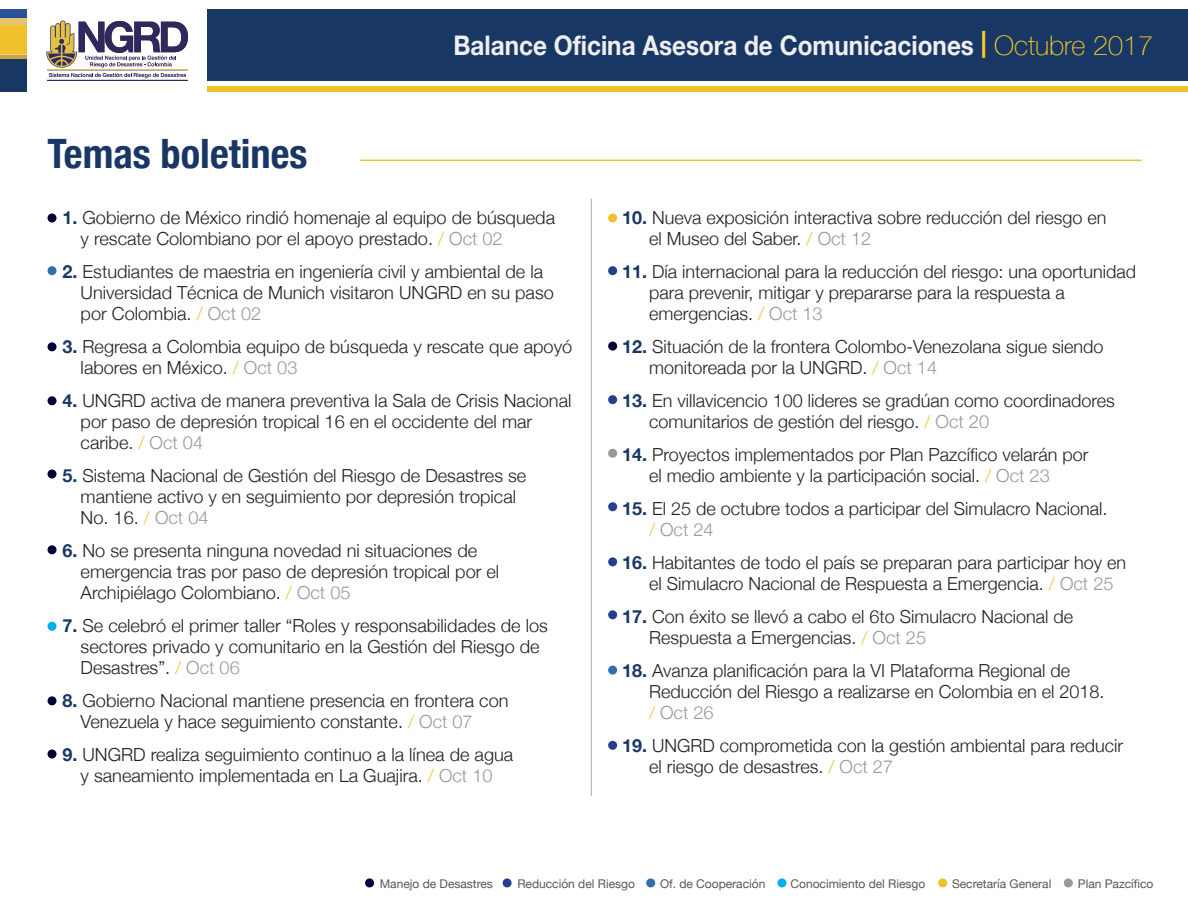
<style>
.page{position:relative;width:1188px;height:918px;background:#fff}
.page>*{position:absolute;margin:0;border:0;box-sizing:border-box;transform-origin:0 0}
.t1{font:700 condensed 40.5px "Helvetica Neue";color:#193765}
.t2{font:700 27px "Helvetica Neue";color:#efefef;scale:.9 1}
.t3{font:300 18px/21px "Helvetica Neue";color:#231f20}
.t4{font:12px "Helvetica Neue";letter-spacing:-.005em;color:#57575a}
.s1{color:#fdce22}
.s2{font-weight:100;color:#fdce22}
.s3{font-weight:700;color:#193765}
.s4{color:#f1c12d}
.s5{color:#959a9a}
</style>
<div class="page">
<hr style="left:360px;top:160px;width:782px;height:1px;background:#f1c12d">
<hr style="left:591px;top:199px;width:1px;height:597px;background:#a8a9ad">
<svg style="left:47px;top:213px;width:10px;height:10px"></svg>
<div style="left:47px;top:342px;width:10px;height:9px;background:#030038;border-radius:50%"></div>
<div style="left:47px;top:396px;width:10px;height:9px;background:#030038;border-radius:50%"></div>
<svg style="left:47px;top:469px;width:10px;height:10px"></svg>
<div style="left:47px;top:545px;width:10px;height:9px;background:#030038;border-radius:50%"></div>
<div style="left:47px;top:622px;width:10px;height:9px;background:#00aeef;border-radius:50%"></div>
<svg style="left:47px;top:696px;width:10px;height:10px"></svg>
<svg style="left:47px;top:749px;width:10px;height:10px"></svg>
<div style="left:47px;top:266px;width:10px;height:9px;background:#306eb0;border-radius:50%"></div>
<div style="left:608px;top:214px;width:9px;height:9px;background:#f1c12d;border-radius:50%"></div>
<div style="left:608px;top:266px;width:9px;height:9px;background:#253f8f;border-radius:50%"></div>
<div style="left:608px;top:342px;width:9px;height:9px;background:#030038;border-radius:50%"></div>
<div style="left:608px;top:395px;width:9px;height:9px;background:#253f8f;border-radius:50%"></div>
<div style="left:608px;top:449px;width:9px;height:9px;background:#959a9a;border-radius:50%"></div>
<div style="left:608px;top:502px;width:9px;height:9px;background:#253f8f;border-radius:50%"></div>
<div style="left:608px;top:557px;width:9px;height:9px;background:#253f8f;border-radius:50%"></div>
<div style="left:608px;top:666px;width:9px;height:9px;background:#306eb0;border-radius:50%"></div>
<div style="left:608px;top:610px;width:9px;height:9px;background:#253f8f;border-radius:50%"></div>
<div style="left:608px;top:741px;width:9px;height:9px;background:#253f8f;border-radius:50%"></div>
<div style="left:0;top:18px;width:27px;height:9px;background:#e2c472"></div>
<svg style="left:0;top:54px;width:27px;height:6px"></svg>
<div style="left:0;top:9px;width:27px;height:9px;background:#295098"></div>
<div style="left:0;top:25px;width:27px;height:29px;background:#f1c12d"></div>
<div style="left:0;top:60px;width:27px;height:32px;background:#193765"></div>
<div style="left:207px;top:9px;width:981px;height:72px;background:#193765"></div>
<div style="left:208px;top:87px;width:980px;height:5px;background:#f1c12d"></div>
<hr style="left:47px;top:80px;width:141px;height:1px;background:#2e285b">
<svg style="left:46px;top:20px;width:142px;height:58px"></svg>
<svg style="left:502px;top:878px;width:10px;height:10px"></svg>
<svg style="left:777px;top:878px;width:10px;height:10px"></svg>
<div style="left:365px;top:878px;width:9px;height:10px;background:#030038;border-radius:50%"></div>
<div style="left:938px;top:878px;width:9px;height:10px;background:#f1c12d;border-radius:50%"></div>
<div style="left:1064px;top:878px;width:9px;height:10px;background:#959a9a;border-radius:50%"></div>
<div style="left:646px;top:878px;width:9px;height:10px;background:#306eb0;border-radius:50%"></div>
<h1 class="t1" style="left:48px;top:120px;width:261px">Temas boletines</h1>
<h2 class="t2" style="left:453px;top:25px;width:779px">Balance Oficina Asesora de Comunicaciones <span class="s1">|</span> <span class="s2">Octubre 2017</span></h2>
<p class="t3" style="left:81px;top:205px;width:476px;text-indent:-18px"><span class="s3">1.</span> Gobierno de México rindió homenaje al equipo de búsqueda y rescate Colombiano por el apoyo prestado. <span class="s4">/</span> <span class="s5">Oct 02</span></p>
<p class="t3" style="left:81px;top:259px;width:475px;text-indent:-18px"><span class="s3">2.</span> Estudiantes de maestria en ingeniería civil y ambiental de la<br>Universidad Técnica de Munich visitaron UNGRD en su paso por Colombia. <span class="s4">/</span> <span class="s5">Oct 02</span></p>
<p class="t3" style="left:81px;top:334px;width:493px;text-indent:-18px"><span class="s3">3.</span> Regresa a Colombia equipo de búsqueda y rescate que apoyó labores en México. <span class="s4">/</span> <span class="s5">Oct 03</span></p>
<p class="t3" style="left:81px;top:388px;width:492px;text-indent:-18px"><span class="s3">4.</span> UNGRD activa de manera preventiva la Sala de Crisis Nacional por paso de depresión tropical 16 en el occidente del mar caribe. <span class="s4">/</span> <span class="s5">Oct 04</span></p>
<p class="t3" style="left:81px;top:463px;width:447px;text-indent:-18px"><span class="s3">5.</span> Sistema Nacional de Gestión del Riesgo de Desastres se mantiene activo y en seguimiento por depresión tropical<br>No. 16. <span class="s4">/</span> <span class="s5">Oct 04</span></p>
<p class="t3" style="left:81px;top:538px;width:420px;text-indent:-18px"><span class="s3">6.</span> No se presenta ninguna novedad ni situaciones de emergencia tras por paso de depresión tropical por el<br>Archipiélago Colombiano. <span class="s4">/</span> <span class="s5">Oct 05</span></p>
<p class="t3" style="left:81px;top:613px;width:469px;text-indent:-18px"><span class="s3">7.</span> Se celebró el primer taller “Roles y responsabilidades de los sectores privado y comunitario en la Gestión del Riesgo de<br>Desastres”. <span class="s4">/</span> <span class="s5">Oct 06</span></p>
<p class="t3" style="left:81px;top:688px;width:429px;text-indent:-18px"><span class="s3">8.</span> Gobierno Nacional mantiene presencia en frontera con<br>Venezuela y hace seguimiento constante. <span class="s4">/</span> <span class="s5">Oct 07</span></p>
<p class="t3" style="left:62px;top:742px;width:452px;text-align:center"><span class="s3">9.</span> UNGRD realiza seguimiento continuo a la línea de agua y saneamiento implementada en La Guajira. <span class="s4">/</span> <span class="s5">Oct 10</span></p>
<p class="t3" style="left:649px;top:205px;width:459px;text-indent:-27px"><span class="s3">10.</span> Nueva exposición interactiva sobre reducción del riesgo en el Museo del Saber. <span class="s4">/</span> <span class="s5">Oct 12</span></p>
<p class="t3" style="left:649px;top:259px;width:489px;text-indent:-27px"><span class="s3">11.</span> Día internacional para la reducción del riesgo: una oportunidad para prevenir, mitigar y prepararse para la respuesta a emergencias. <span class="s4">/</span> <span class="s5">Oct 13</span></p>
<p class="t3" style="left:649px;top:334px;width:456px;text-indent:-27px"><span class="s3">12.</span> Situación de la frontera Colombo-Venezolana sigue siendo monitoreada por la UNGRD. <span class="s4">/</span> <span class="s5">Oct 14</span></p>
<p class="t3" style="left:649px;top:388px;width:467px;text-indent:-27px"><span class="s3">13.</span> En villavicencio 100 lideres se gradúan como coordinadores comunitarios de gestión del riesgo. <span class="s4">/</span> <span class="s5">Oct 20</span></p>
<p class="t3" style="left:649px;top:442px;width:441px;text-indent:-27px"><span class="s3">14.</span> Proyectos implementados por Plan Pazcífico velarán por el medio ambiente y la participación social. <span class="s4">/</span> <span class="s5">Oct 23</span></p>
<p class="t3" style="left:649px;top:496px;width:460px;text-indent:-27px"><span class="s3">15.</span> El 25 de octubre todos a participar del Simulacro Nacional. <span class="s4">/</span> <span class="s5">Oct 24</span></p>
<p class="t3" style="left:649px;top:550px;width:479px;text-indent:-27px"><span class="s3">16.</span> Habitantes de todo el país se preparan para participar hoy en el Simulacro Nacional de Respuesta a Emergencia. <span class="s4">/</span> <span class="s5">Oct 25</span></p>
<p class="t3" style="left:649px;top:604px;width:426px;text-indent:-27px"><span class="s3">17.</span> Con éxito se llevó a cabo el 6to Simulacro Nacional de<br>Respuesta a Emergencias. <span class="s4">/</span> <span class="s5">Oct 25</span></p>
<p class="t3" style="left:649px;top:658px;width:457px;text-indent:-27px"><span class="s3">18.</span> Avanza planificación para la VI Plataforma Regional de<br>Reducción del Riesgo a realizarse en Colombia en el 2018. <span class="s4">/</span> <span class="s5">Oct 26</span></p>
<p class="t3" style="left:649px;top:733px;width:476px;text-indent:-27px"><span class="s3">19.</span> UNGRD comprometida con la gestión ambiental para reducir el riesgo de desastres. <span class="s4">/</span> <span class="s5">Oct 27</span></p>
<p class="t4" style="left:380px;top:875px;width:115px">Manejo de Desastres</p>
<p class="t4" style="left:517px;top:875px;width:119px">Reducción del Riesgo</p>
<p class="t4" style="left:660px;top:875px;width:107px">Of. de Cooperación</p>
<p class="t4" style="left:791px;top:875px;width:136px">Conocimiento del Riesgo</p>
<p class="t4" style="left:952px;top:875px;width:101px">Secretaría General</p>
<p class="t4" style="left:1078px;top:875px;width:77px">Plan Pazcífico</p>
</div>
